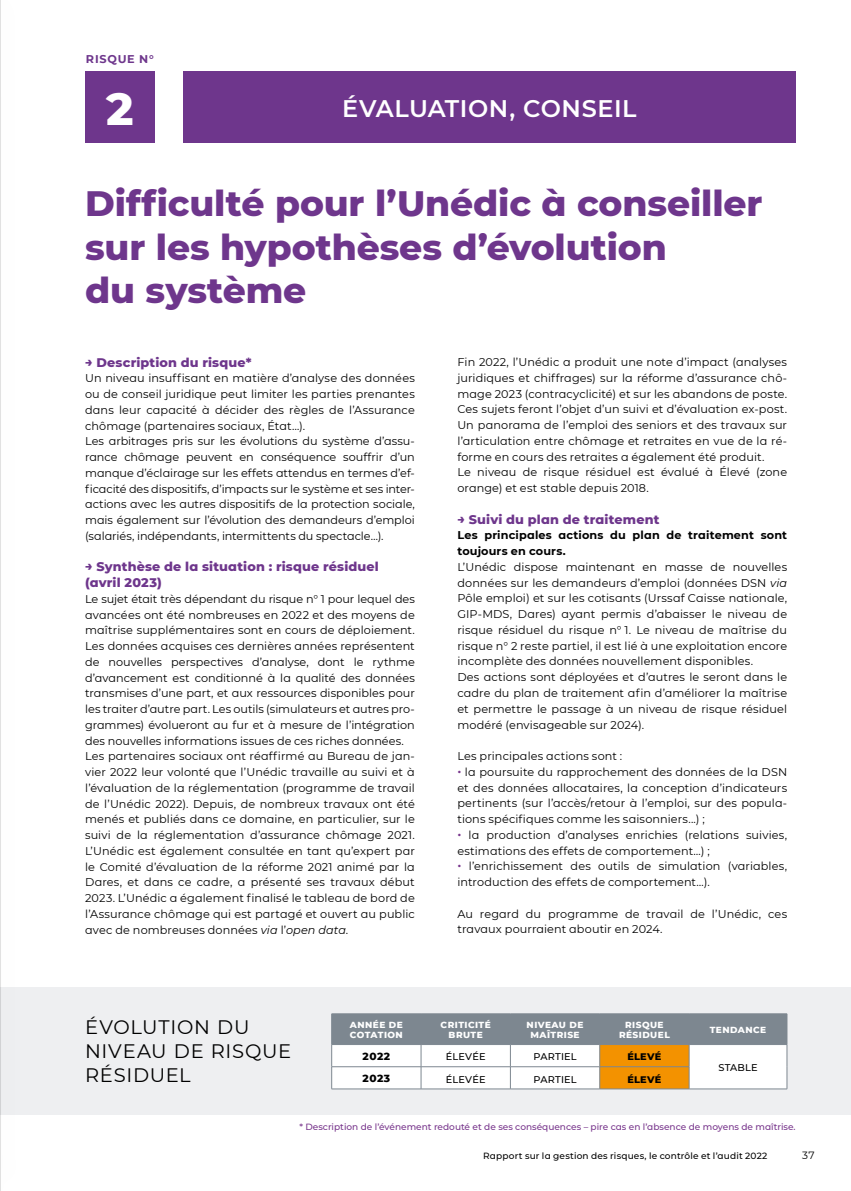
<style>
.page{position:relative;width:851px;height:1191px;background:#fff}
.page>*{position:absolute;margin:0;border:0;box-sizing:border-box;transform-origin:0 0}
.t1{font:800 45.75px "Montserrat";color:#fff}
.t2{font:800 36px/43.5px "Montserrat";letter-spacing:-.005em;color:#6e368c}
.t3{font:600 24px "Montserrat";letter-spacing:.025em;color:#fff}
.t4{font:19.5px/24px "Montserrat";letter-spacing:.04em;color:#000}
.t5{font:800 12.75px/15.8px "Montserrat";letter-spacing:.015em;color:#6e368c}
.t6{font:11.25px/15.8px "Montserrat";letter-spacing:.01em;color:#000}
.t7{font:700 11.25px/15.8px "Montserrat";letter-spacing:.01em;color:#000}
.t8{font:700 11.25px "Montserrat";letter-spacing:.07em;color:#6e368c}
.t9{font:800 10.5px "Montserrat";letter-spacing:.05em;color:#000}
.t10{font:10.5px "Montserrat";color:#000}
.t11{font:500 9.75px "Montserrat";letter-spacing:.015em;color:#000}
.t12{font:800 9.75px "Montserrat";letter-spacing:.03em;color:#000}
.t13{font:500 9px "Montserrat";color:#78368c}
.t14{font:800 9px/10.5px "Montserrat";letter-spacing:.05em;color:#fff;text-align:center}
.t15{font:500 9px "Montserrat";letter-spacing:.02em;color:#000}
.s1{font-style:italic}
.s2{font-weight:600;color:#78368c}
</style>
<div class="page">
<div style="left:0;top:986px;width:850px;height:128px;background:#eeeff1"></div>
<div style="left:183px;top:72px;width:612px;height:71px;background:#6e368c"></div>
<svg style="left:331px;top:1013px;width:456px;height:76px;background:#c4beb2"></svg>
<hr style="left:331px;top:1088px;width:90px;height:1px;background:#7d8790">
<hr style="left:421px;top:1088px;width:89px;height:1px;background:#7d8790">
<hr style="left:510px;top:1088px;width:89px;height:1px;background:#7d8790">
<hr style="left:599px;top:1088px;width:90px;height:1px;background:#7d8790">
<div style="left:85px;top:72px;width:70px;height:71px;background:#6e368c"></div>
<div style="left:0;top:0;width:28px;height:1191px;background:#000;opacity:.35"></div>
<hr style="left:0;top:0;width:1px;height:1191px;background:#c6c6c6">
<p class="t8" style="left:86px;top:51px;width:69px">RISQUE N°</p>
<h1 class="t1" style="left:106px;top:75px;width:29px">2</h1>
<h3 class="t3" style="left:342px;top:91px;width:296px">ÉVALUATION, CONSEIL</h3>
<h2 class="t2" style="left:85px;top:179px;width:678px">Difficulté pour l’Unédic à conseiller sur les hypothèses d’évolution<br>du système</h2>
<p class="t5" style="left:85px;top:353px;width:168px">→ Description du risque*</p>
<p class="t6" style="left:85px;top:370px;width:331px">Un niveau insuffisant en matière d’analyse des données ou de conseil juridique peut limiter les parties prenantes dans leur capacité à décider des règles de l’Assurance chômage (partenaires sociaux, État…).<br>Les arbitrages pris sur les évolutions du système d’assu&shy;rance chômage peuvent en conséquence souffrir d’un manque d’éclairage sur les effets attendus en termes d’ef&shy;ficacité des dispositifs, d’impacts sur le système et ses inter&shy;actions avec les autres dispositifs de la protection sociale, mais également sur l’évolution des demandeurs d’emploi (salariés, indépendants, intermittents du spectacle…).</p>
<p class="t5" style="left:85px;top:558px;width:295px">→ Synthèse de la situation : risque résiduel (avril 2023)</p>
<p class="t6" style="left:85px;top:590px;width:331px">Le sujet était très dépendant du risque n° 1 pour lequel des avancées ont été nombreuses en 2022 et des moyens de maîtrise supplémentaires sont en cours de déploiement.<br>Les données acquises ces dernières années représentent de nouvelles perspectives d’analyse, dont le rythme d’avancement est conditionné à la qualité des données transmises d’une part, et aux ressources disponibles pour les traiter d’autre part. Les outils (simulateurs et autres pro&shy;grammes) évolueront au fur et à mesure de l’intégration des nouvelles informations issues de ces riches données.<br>Les partenaires sociaux ont réaffirmé au Bureau de jan&shy;vier 2022 leur volonté que l’Unédic travaille au suivi et à l’évaluation de la réglementation (programme de travail de l’Unédic 2022). Depuis, de nombreux travaux ont été menés et publiés dans ce domaine, en particulier, sur le suivi de la réglementation d’assurance chômage 2021.<br>L’Unédic est également consultée en tant qu’expert par le Comité d’évaluation de la réforme 2021 animé par la Dares, et dans ce cadre, a présenté ses travaux début 2023. L’Unédic a également finalisé le tableau de bord de l’Assurance chômage qui est partagé et ouvert au public avec de nombreuses données <span class="s1">via</span> l’<span class="s1">open data</span>.</p>
<p class="t6" style="left:457px;top:354px;width:331px">Fin 2022, l’Unédic a produit une note d’impact (analyses juridiques et chiffrages) sur la réforme d’assurance chô&shy;mage 2023 (contracyclicité) et sur les abandons de poste.<br>Ces sujets feront l’objet d’un suivi et d’évaluation ex-post.<br>Un panorama de l’emploi des seniors et des travaux sur l’articulation entre chômage et retraites en vue de la ré&shy;forme en cours des retraites a également été produit.<br>Le niveau de risque résiduel est évalué à Élevé (zone orange) et est stable depuis 2018.</p>
<p class="t5" style="left:457px;top:510px;width:203px">→ Suivi du plan de traitement</p>
<p class="t7" style="left:457px;top:527px;width:331px">Les principales actions du plan de traitement sont toujours en cours.</p>
<p class="t6" style="left:457px;top:558px;width:331px">L’Unédic dispose maintenant en masse de nouvelles données sur les demandeurs d’emploi (données DSN <span class="s1">via </span>Pôle emploi) et sur les cotisants (Urssaf Caisse nationale, GIP-MDS, Dares) ayant permis d’abaisser le niveau de risque résiduel du risque n° 1. Le niveau de maîtrise du risque n° 2 reste partiel, il est lié à une exploitation encore incomplète des données nouvellement disponibles.<br>Des actions sont déployées et d’autres le seront dans le cadre du plan de traitement afin d’améliorer la maîtrise et permettre le passage à un niveau de risque résiduel modéré (envisageable sur 2024).</p>
<p class="t6" style="left:457px;top:747px;width:166px">Les principales actions sont :</p>
<p class="t6" style="left:457px;top:763px;width:331px;text-align:justify"><span class="s2">•</span> la poursuite du rapprochement des données de la DSN et des données allocataires, la conception d’indicateurs pertinents (sur l’accès/retour à l’emploi, sur des popula&shy;tions spécifiques comme les saisonniers...) ;</p>
<p class="t6" style="left:457px;top:826px;width:331px"><span class="s2">•</span> la production d’analyses enrichies (relations suivies, estimations des effets de comportement…) ;</p>
<p class="t6" style="left:457px;top:858px;width:331px"><span class="s2">•</span> l’enrichissement des outils de simulation (variables, introduction des effets de comportement…).</p>
<p class="t6" style="left:457px;top:905px;width:331px">Au regard du programme de travail de l’Unédic, ces travaux pourraient aboutir en 2024.</p>
<h3 class="t4" style="left:85px;top:1014px;width:207px">ÉVOLUTION DU<br>NIVEAU DE RISQUE<br>RÉSIDUEL</h3>
<p class="t14" style="left:350px;top:1018px;width:54px;text-align:left">ANNÉE DE<br>COTATION</p>
<p class="t14" style="left:440px;top:1018px;width:52px">CRITICITÉ<br>BRUTE</p>
<p class="t14" style="left:526px;top:1018px;width:58px">NIVEAU DE<br>MAÎTRISE</p>
<p class="t14" style="left:619px;top:1018px;width:52px">RISQUE<br>RÉSIDUEL</p>
<p class="t14" style="left:709px;top:1024px;width:58px">TENDANCE</p>
<p class="t9" style="left:362px;top:1048px;width:29px">2022</p>
<p class="t11" style="left:446px;top:1050px;width:41px">ÉLEVÉE</p>
<p class="t11" style="left:533px;top:1050px;width:44px">PARTIEL</p>
<p class="t12" style="left:627px;top:1049px;width:36px">ÉLEVÉ</p>
<p class="t11" style="left:718px;top:1061px;width:41px">STABLE</p>
<p class="t9" style="left:362px;top:1070px;width:29px">2023</p>
<p class="t11" style="left:446px;top:1072px;width:41px">ÉLEVÉE</p>
<p class="t11" style="left:533px;top:1072px;width:44px">PARTIEL</p>
<p class="t12" style="left:627px;top:1072px;width:36px">ÉLEVÉ</p>
<p class="t13" style="left:299px;top:1120px;width:497px">* Description de l’événement redouté et de ses conséquences – pire cas en l’absence de moyens de maîtrise.</p>
<p class="t15" style="left:483px;top:1149px;width:286px">Rapport sur la gestion des risques, le contrôle et l’audit 2022</p>
<p class="t10" style="left:802px;top:1148px;width:14px">37</p>
</div>
